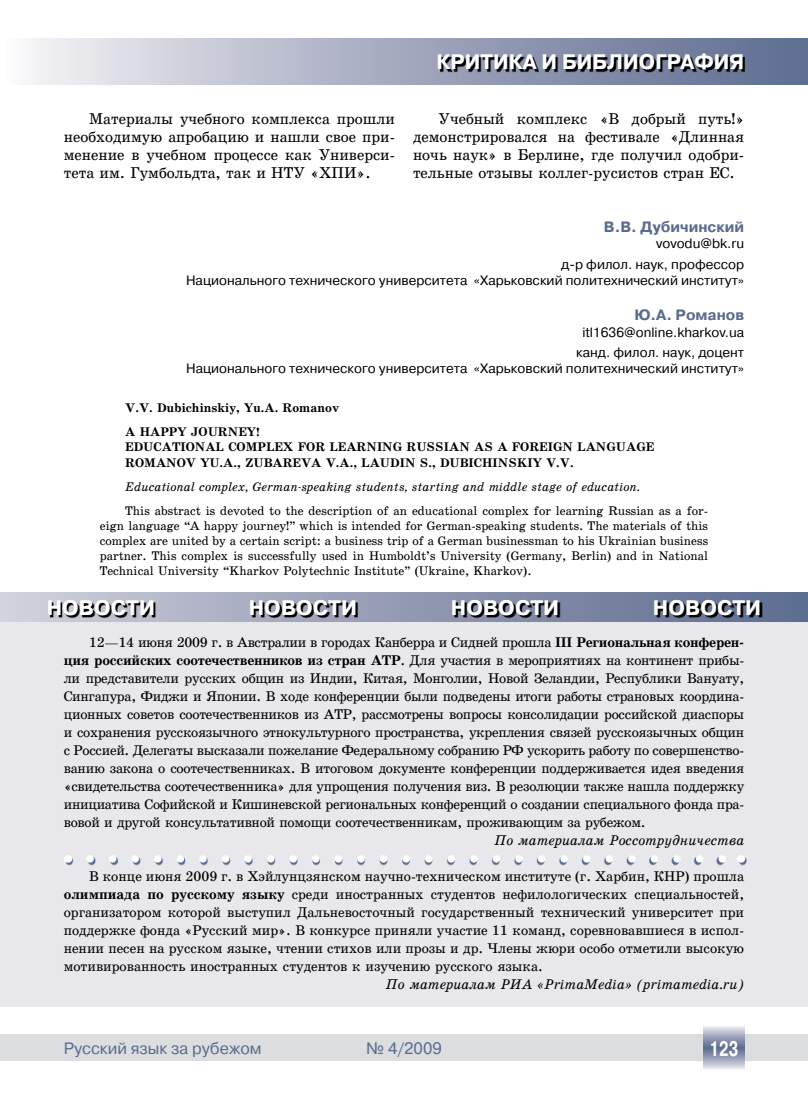
<style>
.page{position:relative;width:808px;height:1106px;background:#fff}
.page>*{position:absolute;margin:0;border:0;box-sizing:border-box;transform-origin:0 0}
.t1{font:700 21px "Pragmatica C";color:#fff}
.t2{font:700 21px "Pragmatica C";color:#fff;scale:.7 1}
.t3{font:16.5px "Pragmatica C";color:#596c8f}
.t4{font:15px/18px "School Plain";color:#000;text-align:justify}
.t5{font:700 15px "Pragmatica C";color:#596c8f}
.t6{font:13.5px/18px "School Plain";color:#000;text-align:justify}
.t7{font:13.5px/20.4px "Pragmatica C";color:#000;text-align:right}
.t8{font:13.5px "School Plain";letter-spacing:-.02em;color:#000}
.t9{font:italic 13.5px "School";color:#000}
.t10{font:700 13.5px "School";letter-spacing:-.02em;color:#000}
.t11{font:700 13.5px "School";color:#000}
.t12{font:12px/15px "School Plain";color:#000;text-align:justify}
.t13{font:700 12px/24px "School";color:#000}
.t14{font:italic 12px "School";color:#000}
.s1{font-family:"School";font-weight:700}
</style>
<div class="page">
<div style="left:0;top:1034px;width:808px;height:26px;background:#dcddde"></div>
<svg style="left:704px;top:1026px;width:40px;height:43px;background:#a0a6bc"></svg>
<div style="left:0;top:38px;width:808px;height:46px;background:linear-gradient(to right,#f5f2f5,#59678c)"></div>
<svg style="left:440px;top:56px;width:368px;height:29px;background:#60687f"></svg>
<div style="left:0;top:603px;width:808px;height:403px;background:#e8e8ec"></div>
<div style="left:0;top:592px;width:808px;height:29px;background:linear-gradient(to right,#cfcfda,#5a698d)"></div>
<svg style="left:50px;top:602px;width:758px;height:20px;background:#6f7589"></svg>
<svg style="left:66px;top:857px;width:681px;height:9px"></svg>
<svg style="left:90px;top:855px;width:639px;height:7px"></svg>
<p class="t4" style="left:64px;top:110px;width:333px;text-indent:26px">Материалы учебного комплекса прошли необходимую апробацию и нашли свое при&shy;менение в учебном процессе как Универси&shy;тета им. Гумбольдта, так и НТУ «ХПИ</p>
<p class="t4" style="left:357px;top:164px;width:16px">».</p>
<h1 class="t1" style="left:436px;top:51px;width:44px">КРИТИКА</h1>
<h1 class="t1" style="left:541px;top:51px;width:37px">И БИБЛИ</h1>
<h1 class="t1" style="left:639px;top:51px;width:59px">ОГРАФИЯ</h1>
<p class="t4" style="left:413px;top:110px;width:333px;text-indent:26px">Учебный комплекс «В добрый путь!» демонстрировался на фестивале «Длинная ночь наук» в Берлине, где получил одобри&shy;тельные отзывы коллег-русистов стран ЕС.</p>
<p class="t5" style="left:604px;top:219px;width:142px">В.В. Дубичинский</p>
<p class="t7" style="left:561px;top:234px;width:184px">vovodu@bk.ru<br>д-р филол. наук, профессор</p>
<p class="t7" style="left:186px;top:270px;width:560px">Национального технического университета «Харьковский политехнический институт»</p>
<p class="t5" style="left:634px;top:307px;width:111px">Ю.А. Романов</p>
<p class="t7" style="left:576px;top:322px;width:169px;text-align:center">itl1636@online.kharkov.ua канд. филол. наук, доцент</p>
<p class="t7" style="left:186px;top:358px;width:560px">Национального технического университета «Харьковский политехнический институт»</p>
<p class="t13" style="left:125px;top:396px;width:215px">V.V. DUBICHINSKIY, YU.A. ROMANOV<br>A HAPPY</p>
<p class="t13" style="left:191px;top:420px;width:19px">JOURNEY</p>
<p class="t13" style="left:256px;top:420px;width:6px">!</p>
<p class="t13" style="left:125px;top:435px;width:19px">EDUCATIONAL</p>
<p class="t13" style="left:228px;top:435px;width:11px">COMPLEX</p>
<p class="t13" style="left:298px;top:435px;width:10px">FOR</p>
<p class="t13" style="left:329px;top:435px;width:11px">LEARNING</p>
<p class="t13" style="left:406px;top:435px;width:20px">RUSSIAN</p>
<p class="t13" style="left:474px;top:435px;width:48px">AS AFOREIGN</p>
<p class="t13" style="left:577px;top:435px;width:11px">LANGUAGE</p>
<p class="t13" style="left:125px;top:450px;width:20px">ROMANOV</p>
<p class="t13" style="left:200px;top:450px;width:82px">YU.A., ZUBAREVA</p>
<p class="t13" style="left:326px;top:450px;width:53px">V.A., LAUDIN</p>
<p class="t13" style="left:420px;top:450px;width:58px">S., DUBICHINS</p>
<p class="t13" style="left:517px;top:450px;width:58px">KIY V.V.</p>
<p class="t14" style="left:125px;top:479px;width:516px">Educational complex, German-speaking students, starting and middle stage of education.</p>
<p class="t12" style="left:100px;top:502px;width:610px;text-indent:26px">This abstract is devoted to the description of an educational complex for learning Russian as a for&shy;eign language “A happy journey!” which is intended for German-speaking students. The materials of this complex are united by a certain script: a business trip of a German businessman to his Ukrainian business partner. This complex is successfully used in Humboldt’s University (Germany, Berlin) and in National Technical University “Kharkov Polytechnic Institute” (Ukrainе, Kharkov).</p>
<h1 class="t1" style="left:47px;top:596px;width:95px">НОВОСТИ</h1>
<h1 class="t1" style="left:249px;top:596px;width:95px">НОВОСТИ</h1>
<h1 class="t1" style="left:451px;top:596px;width:95px">НОВОСТИ</h1>
<h1 class="t1" style="left:653px;top:596px;width:95px">НОВОСТИ</h1>
<p class="t8" style="left:89px;top:633px;width:656px">12—14 июня 2009 г. в Австралии в городах Канберра и Сидней прошла <span class="s1">III РЕГИОНАЛЬНАЯ КОНФЕРЕН-</span></p>
<p class="t10" style="left:64px;top:651px;width:318px">ЦИЯ РОССИЙСКИХ СООТЕЧЕСТВЕННИКОВ ИЗ СТРАН АТР</p>
<p class="t6" style="left:64px;top:650px;width:682px;text-indent:337px">. Для участия в мероприятиях на континент прибы&shy;ли представители русских общин из Индии, Китая, Монголии, Новой Зеландии, Республики Вануату, Сингапура, Фиджи и Японии. В ходе конференции были подведены итоги работы страновых координа&shy;ционных советов соотечественников из АТР, рассмотрены вопросы консолидации российской диаспоры и сохранения русскоязычного этнокультурного пространства, укрепления связей русскоязычных общин с Россией. Делегаты высказали пожелание Федеральному собранию РФ ускорить работу по совершенство&shy;ванию закона о соотечественниках. В итоговом документе конференции поддерживается идея введения «свидетельства соотечественника» для упрощения получения виз. В резолюции также нашла поддержку инициатива Софийской и Кишиневской региональных конференций о создании специального фонда пра&shy;вовой и другой консультативной помощи соотечественникам, проживающим за рубежом.</p>
<p class="t9" style="left:495px;top:831px;width:251px">По материалам Россотрудничества</p>
<p class="t6" style="left:89px;top:866px;width:656px">В конце июня 2009 г. в Хэйлунцзянском научно-техническом институте (г. Харбин, КНР) прошла</p>
<p class="t11" style="left:64px;top:885px;width:125px">ОЛИМПИАДА ПО РУССК</p>
<p class="t10" style="left:209px;top:885px;width:59px">ОМУ ЯЗЫКУ</p>
<p class="t6" style="left:64px;top:884px;width:682px;text-indent:228px">среди иностранных студентов нефилологических специальностей, организатором которой выступил Дальневосточный государственный технический университет при поддержке фонда «Русский мир». В конкурсе приняли участие 11 команд, соревновавшиеся в испол&shy;нении песен на русском языке, чтении стихов или прозы и др. Члены жюри особо отметили высокую мотивированность иностранных студентов к изучению русского языка.</p>
<p class="t9" style="left:386px;top:975px;width:360px">По материалам РИА «PrimaMedia» (primamedia.ru)</p>
<p class="t3" style="left:64px;top:1039px;width:199px">Русский язык за рубежом</p>
<p class="t3" style="left:366px;top:1039px;width:77px">№ 4/2009</p>
<h1 class="t2" style="left:710px;top:1037px;width:43px">123</h1>
</div>
